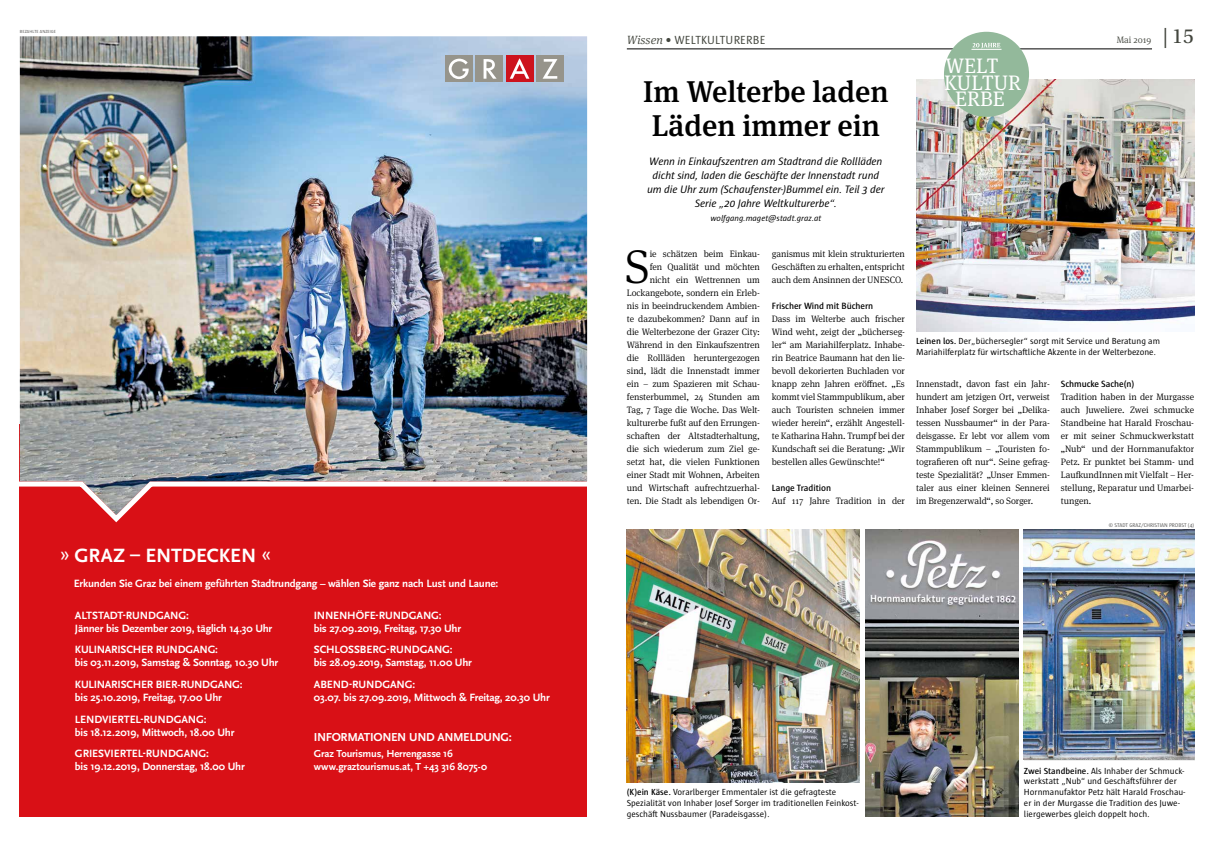
<style>
.page{position:relative;width:1214px;height:851px;background:#fff}
.page>*{position:absolute;margin:0;border:0;box-sizing:border-box;transform-origin:0 0}
.t1{font:300 47.4px "Meta Serif OT";color:#000}
.t2{font:500 30px/34px "Meta Serif OT";color:#000}
.t3{font:21.4px "Utopia Std";color:#43463e}
.t4{font:20.9px/33.5px "Meta Serif OT";letter-spacing:.01em;color:#fff;text-align:center}
.t5{font:700 20.1px "Scala Sans OT";letter-spacing:-.005em;color:#fff}
.t6{font:700 12.1px "Scala Sans OT";letter-spacing:-.025em;color:#fff}
.t7{font:12px "Sun";letter-spacing:.015em;color:#43463e}
.t8{font:700 11.1px/13.1px "Scala Sans OT";letter-spacing:-.015em;color:#fff}
.t9{font:italic 11px/14px "Sun";letter-spacing:-.015em;color:#000;text-align:center}
.t10{font:700 10.5px/13.1px "Scala Sans OT";letter-spacing:-.015em;color:#fff}
.t11{font:300 9.3px/13px "Meta Serif OT";letter-spacing:-.005em;color:#000;text-align:justify}
.t12{font:600 9.3px "Sun";letter-spacing:-.005em;color:#000}
.t13{font:300 9.3px "Meta Serif OT";color:#43463e}
.t14{font:9px/10.8px "Sun";color:#000}
.t15{font:italic 8.5px "Sun";color:#000}
.t16{font:5.5px "Sun";color:#575756}
.t17{font:4.5px "Sun";letter-spacing:.015em;color:#575756}
.s1{font-family:"Calibri";font-weight:400}
.s2{font-family:"Meta Serif OT";font-weight:300;font-style:italic}
.s3{font-family:"Meta Serif OT";font-weight:300}
.s4{font-weight:600}
</style>
<div class="page">
<hr style="left:626px;top:49px;width:525px;height:1px;background:#000">
<div style="left:20px;top:424px;width:567px;height:392px;background:#d91016"></div>
<img style="left:20px;top:36px;width:567px;height:487px">
<div style="left:445px;top:55px;width:27px;height:27px;background:#96948b"></div>
<svg style="left:448px;top:59px;width:20px;height:20px"></svg>
<div style="left:475px;top:55px;width:28px;height:27px;background:#96948b"></div>
<svg style="left:483px;top:59px;width:13px;height:20px"></svg>
<div style="left:536px;top:55px;width:27px;height:27px;background:#96948b"></div>
<svg style="left:542px;top:59px;width:15px;height:20px"></svg>
<div style="left:505px;top:55px;width:28px;height:27px;background:#cd131d"></div>
<svg style="left:509px;top:59px;width:20px;height:20px"></svg>
<img style="left:626px;top:530px;width:233px;height:252px">
<img style="left:1023px;top:530px;width:170px;height:229px">
<img style="left:865px;top:530px;width:153px;height:285px">
<img style="left:916px;top:79px;width:277px;height:253px">
<div style="left:943px;top:32px;width:85px;height:85px;background:#93b99b;border-radius:50%"></div>
<svg style="left:972px;top:43px;width:28px;height:5px"></svg>
<hr style="left:971px;top:49px;width:30px;height:1px;background:#fff">
<p class="t17" style="left:20px;top:29px;width:37px">BEZAHLTE ANZEIGE</p>
<h3 class="t5" style="left:59px;top:544px;width:214px"><span class="s1">»</span> GRAZ – ENTDECKEN <span class="s1">«</span></h3>
<p class="t8" style="left:74px;top:576px;width:426px">Erkunden Sie Graz bei einem geführten Stadtrundgang – wählen Sie ganz nach Lust und Laune:</p>
<p class="t8" style="left:75px;top:608px;width:199px">ALTSTADT-RUNDGANG:<br>Jänner bis Dezember 2019, täglich 14.30 Uhr</p>
<p class="t8" style="left:75px;top:643px;width:205px">KULINARISCHER RUNDGANG:<br>bis 03.11.2019, Samstag &amp; Sonntag, 10.30 Uhr</p>
<p class="t8" style="left:75px;top:678px;width:169px">KULINARISCHER BIER-RUNDGANG: bis 25.10.2019, Freitag, 17.00 Uhr</p>
<p class="t8" style="left:75px;top:712px;width:161px">LENDVIERTEL-RUNDGANG:<br>bis 18.12.2019, Mittwoch, 18.00 Uhr</p>
<p class="t8" style="left:75px;top:747px;width:171px">GRIESVIERTEL-RUNDGANG:<br>bis 19.12.2019, Donnerstag, 18.00 Uhr</p>
<p class="t8" style="left:314px;top:608px;width:149px">INNENHÖFE-RUNDGANG:<br>bis 27.09.2019, Freitag, 17.30 Uhr</p>
<p class="t8" style="left:314px;top:643px;width:159px">SCHLOSSBERG-RUNDGANG:<br>bis 28.09.2019, Samstag, 11.00 Uhr</p>
<p class="t8" style="left:314px;top:678px;width:237px">ABEND-RUNDGANG:<br>03.07. bis 27.09.2019, Mittwoch &amp; Freitag, 20.30 Uhr</p>
<h3 class="t6" style="left:314px;top:729px;width:199px">INFORMATIONEN UND ANMELDUNG:</h3>
<p class="t10" style="left:314px;top:746px;width:175px">Graz Tourismus, Herrengasse 16 www.graztourismus.at, T +43 316 8075-0</p>
<p class="t7" style="left:626px;top:33px;width:140px"><span class="s2">Wissen</span> <span class="s3">•</span> WELTKULTURERBE</p>
<p class="t13" style="left:1116px;top:34px;width:36px">Mai 2019</p>
<h3 class="t3" style="left:1163px;top:24px;width:32px">| 15</h3>
<h2 class="t2" style="left:643px;top:75px;width:247px">Im Welterbe laden<br>Läden immer ein</h2>
<p class="t9" style="left:647px;top:154px;width:239px">Wenn in Einkaufszentren am Stadtrand die Rollläden dicht sind, laden die Geschäfte der Innenstadt rund um die Uhr zum (Schaufenster-)Bummel ein. Teil 3 der Serie „20 Jahre Weltkulturerbe“.</p>
<p class="t15" style="left:710px;top:213px;width:112px">wolfgang.maget@stadt.graz.at</p>
<h1 class="t1" style="left:625px;top:237px;width:27px">S</h1>
<p class="t11" style="left:627px;top:247px;width:134px;text-align:right">ie schätzen beim Einkau-<br>fen Qualität und möchten<br>nicht ein Wettrennen um<br>Lockangebote, sondern ein Erleb&shy;nis in beeindruckendem Ambien&shy;te dazubekommen? Dann auf in die Welterbezone der Grazer City:<br>Während in den Einkaufszentren die Rollläden heruntergezogen sind, lädt die Innenstadt immer ein – zum Spazieren mit Schau&shy;fensterbummel, 24 Stunden am<br>Tag, 7 Tage die Woche. Das Welt&shy;kulturerbe fußt auf den Errungen&shy;schaften der Altstadterhaltung, die sich wiederum zum Ziel ge&shy;setzt hat, die vielen Funktionen einer Stadt mit Wohnen, Arbeiten und Wirtschaft aufrechtzuerhal&shy;ten. Die Stadt als lebendigen Or-</p>
<p class="t11" style="left:771px;top:247px;width:134px">ganismus mit klein strukturierten Geschäften zu erhalten, entspricht auch dem Ansinnen der UNESCO.</p>
<p class="t12" style="left:771px;top:301px;width:103px">Frischer Wind mit Büchern</p>
<p class="t11" style="left:771px;top:312px;width:134px">Dass im Welterbe auch frischer Wind weht, zeigt der „bücherseg&shy;ler“ am Mariahilferplatz. Inhabe&shy;rin Beatrice Baumann hat den lie&shy;bevoll dekorierten Buchladen vor knapp zehn Jahren eröffnet. „Es kommt viel Stammpublikum, aber auch Touristen schneien immer wieder herein“, erzählt Angestell&shy;te Katharina Hahn. Trumpf bei der Kundschaft sei die Beratung: „Wir bestellen alles Gewünschte!“</p>
<p class="t12" style="left:771px;top:483px;width:61px">Lange Tradition</p>
<p class="t11" style="left:771px;top:494px;width:134px">Auf 117 Jahre Tradition in der</p>
<h3 class="t4" style="left:945px;top:49px;width:61px">WELT<br>ERBE</h3>
<h3 class="t4" style="left:943px;top:66px;width:78px">KULTUR</h3>
<p class="t14" style="left:916px;top:335px;width:245px"><span class="s4">Leinen los.</span> Der„büchersegler“ sorgt mit Service und Beratung am<br>Mariahilferplatz für wirtschaftliche Akzente in der Welterbezone.</p>
<p class="t11" style="left:916px;top:377px;width:135px">Innenstadt, davon fast ein Jahr&shy;hundert am jetzigen Ort, verweist Inhaber Josef Sorger bei „Delika&shy;tessen Nussbaumer“ in der Para&shy;deisgasse. Er lebt vor allem vom Stammpublikum – „Touristen fo&shy;tografieren oft nur“. Seine gefrag&shy;teste Spezialität? „Unser Emmen&shy;taler aus einer kleinen Sennerei im Bregenzerwald“, so Sorger.</p>
<p class="t12" style="left:1060px;top:379px;width:75px">Schmucke Sache(n)</p>
<p class="t11" style="left:1060px;top:390px;width:135px">Tradition haben in der Murgasse auch Juweliere. Zwei schmucke Standbeine hat Harald Froschau&shy;er mit seiner Schmuckwerkstatt „Nub“ und der Hornmanufaktor Petz. Er punktet bei Stamm- und LaufkundInnen mit Vielfalt – Her&shy;stellung, Reparatur und Umarbei&shy;tungen.</p>
<p class="t16" style="left:1108px;top:522px;width:87px">© STADT GRAZ/CHRISTIAN PROBST (4)</p>
<p class="t14" style="left:626px;top:786px;width:233px"><span class="s4">(K)ein Käse.</span> Vorarlberger Emmentaler ist die gefragteste<br>Spezialität von Inhaber Josef Sorger im traditionellen Feinkost&shy;geschäft Nussbaumer (Paradeisgasse).</p>
<p class="t14" style="left:1023px;top:765px;width:163px"><span class="s4">Zwei Standbeine.</span> Als Inhaber der Schmuck&shy;werkstatt „Nub“ und Geschäftsführer der Hornmanufaktor Petz hält Harald Froschau&shy;er in der Murgasse die Tradition des Juwe&shy;liergewerbes gleich doppelt hoch.</p>
</div>
